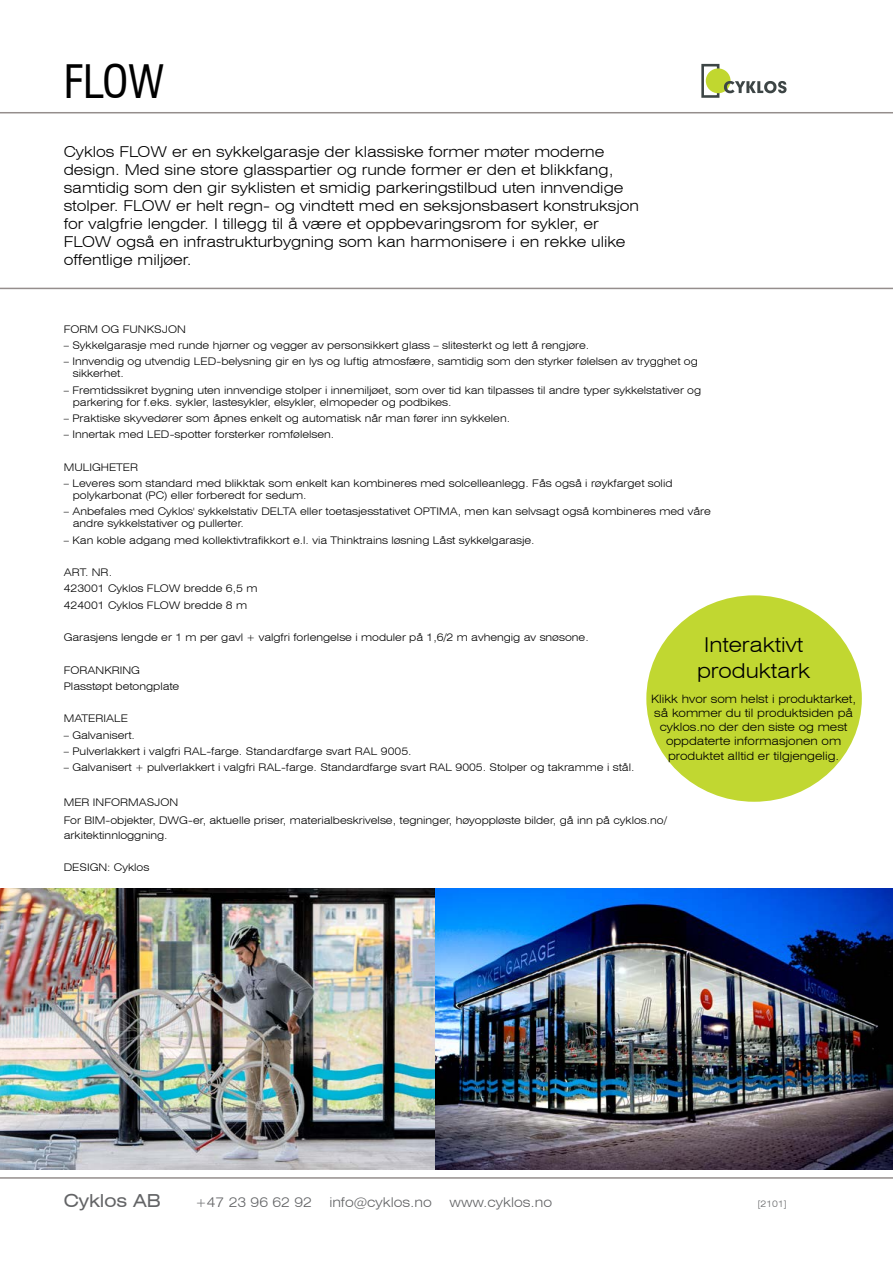
<style>
.page{position:relative;width:893px;height:1263px;background:#fff}
.page>*{position:absolute;margin:0;border:0;box-sizing:border-box;transform-origin:0 0}
.t1{font:condensed 45px "Swiss 721 BT";color:#000}
.t2{font:300 expanded 20.55px/26.1px "Swiss 721 BT";color:#000;text-align:center}
.t3{font:expanded 18px "Swiss 721 BT";color:#636466}
.t4{font:300 expanded 15px/18px "Swiss 721 BT";color:#000}
.t5{font:300 expanded 13.5px "Swiss 721 BT";color:#636466}
.t6{font:300 expanded 11.55px/13.8px "Swiss 721 BT";color:#000;text-align:center}
.t7{font:300 expanded 10.5px/12px "Swiss 721 BT";color:#000}
.t8{font:300 expanded 9px "Swiss 721 BT";color:#636466}
</style>
<div class="page">
<img style="left:0;top:889px;width:436px;height:280px">
<img style="left:436px;top:889px;width:457px;height:280px">
<hr style="left:0;top:288px;width:893px;height:1px;background:#958e8c">
<div style="left:646px;top:595px;width:216px;height:207px;background:#c1d731;border-radius:50%"></div>
<div style="left:701px;top:64px;width:18px;height:34px;border:3px solid #3d4545"></div>
<div style="left:706px;top:68px;width:25px;height:25px;background:#c1d72f;border-radius:50%"></div>
<svg style="left:724px;top:81px;width:62px;height:12px"></svg>
<hr style="left:0;top:1177px;width:893px;height:2px;background:#958e8c">
<hr style="left:0;top:112px;width:893px;height:1px;background:#958e8c">
<h1 class="t1" style="left:64px;top:55px;width:102px">FLOW</h1>
<p class="t4" style="left:64px;top:143px;width:577px">Cyklos FLOW er en sykkelgarasje der klassiske former møter moderne design. Med sine store glasspartier og runde former er den et blikkfang, samtidig som den gir syklisten et smidig parkeringstilbud uten innvendige stolper. FLOW er helt regn- og vindtett med en seksjonsbasert konstruksjon for valgfrie lengder. I tillegg til å være et oppbevaringsrom for sykler, er FLOW også en infrastrukturbygning som kan harmonisere i en rekke ulike offentlige miljøer.</p>
<p class="t7" style="left:64px;top:323px;width:124px">FORM OG FUNKSJON</p>
<p class="t7" style="left:64px;top:339px;width:527px">– Sykkelgarasje med runde hjørner og vegger av personsikkert glass – slitesterkt og lett å rengjøre.</p>
<p class="t7" style="left:73px;top:356px;width:626px;text-indent:-9px">– Innvendig og utvendig LED-belysning gir en lys og luftig atmosfære, samtidig som den styrker følelsen av trygghet og sikkerhet.</p>
<p class="t7" style="left:73px;top:384px;width:630px;text-indent:-9px">– Fremtidssikret bygning uten innvendige stolper i innemiljøet, som over tid kan tilpasses til andre typer sykkelstativer og parkering for f.eks. sykler, lastesykler, elsykler, elmopeder og podbikes.</p>
<p class="t7" style="left:64px;top:412px;width:448px">– Praktiske skyvedører som åpnes enkelt og automatisk når man fører inn sykkelen.</p>
<p class="t7" style="left:64px;top:428px;width:272px">– Innertak med LED-spotter forsterker romfølelsen.</p>
<p class="t7" style="left:64px;top:461px;width:76px">MULIGHETER</p>
<p class="t7" style="left:73px;top:477px;width:601px;text-indent:-9px">– Leveres som standard med blikktak som enkelt kan kombineres med solcelleanlegg. Fås også i røykfarget solid polykarbonat (PC) eller forberedt for sedum.</p>
<p class="t7" style="left:73px;top:505px;width:640px;text-indent:-9px">– Anbefales med Cyklos' sykkelstativ DELTA eller toetasjesstativet OPTIMA, men kan selvsagt også kombineres med våre andre sykkelstativer og pullerter.</p>
<p class="t7" style="left:64px;top:534px;width:472px">– Kan koble adgang med kollektivtrafikkort e.l. via Thinktrains løsning Låst sykkelgarasje.</p>
<p class="t7" style="left:64px;top:564px;width:195px;line-height:16.2px">ART. NR.<br>423001 Cyklos FLOW bredde 6,5 m<br>424001 Cyklos FLOW bredde 8 m</p>
<p class="t7" style="left:64px;top:631px;width:526px">Garasjens lengde er 1 m per gavl + valgfri forlengelse i moduler på 1,6/2 m avhengig av snøsone.</p>
<p class="t7" style="left:64px;top:662px;width:117px;line-height:16.2px">FORANKRING<br>Plasstøpt betongplate</p>
<p class="t7" style="left:64px;top:712px;width:66px">MATERIALE</p>
<p class="t7" style="left:64px;top:729px;width:73px">– Galvanisert.</p>
<p class="t7" style="left:64px;top:745px;width:349px">– Pulverlakkert i valgfri RAL-farge. Standardfarge svart RAL 9005.</p>
<p class="t7" style="left:64px;top:761px;width:572px">– Galvanisert + pulverlakkert i valgfri RAL-farge. Standardfarge svart RAL 9005. Stolper og takramme i stål.</p>
<p class="t7" style="left:64px;top:793px;width:604px;line-height:18.5px">MER INFORMASJON<br>For BIM-objekter, DWG-er, aktuelle priser, materialbeskrivelse, tegninger, høyoppløste bilder, gå inn på cyklos.no/</p>
<p class="t7" style="left:64px;top:829px;width:105px">arkitektinnloggning.</p>
<p class="t7" style="left:64px;top:861px;width:87px">DESIGN: Cyklos</p>
<h2 class="t2" style="left:697px;top:632px;width:115px">Interaktivt produktark</h2>
<p class="t6" style="left:651px;top:692px;width:207px">Klikk hvor som helst i produktarket, så kommer du til produktsiden på cyklos.no der den siste og mest oppdaterte informasjonen om</p>
<p class="t6" style="left:668px;top:749px;width:173px">produktet alltid er tilgjengelig.</p>
<h3 class="t3" style="left:64px;top:1190px;width:99px">Cyklos AB</h3>
<p class="t5" style="left:196px;top:1194px;width:118px">+47 23 96 62 92</p>
<p class="t5" style="left:329px;top:1194px;width:104px">info@cyklos.no</p>
<p class="t5" style="left:449px;top:1194px;width:104px">www.cyklos.no</p>
<p class="t8" style="left:758px;top:1199px;width:30px">[2101]</p>
</div>
